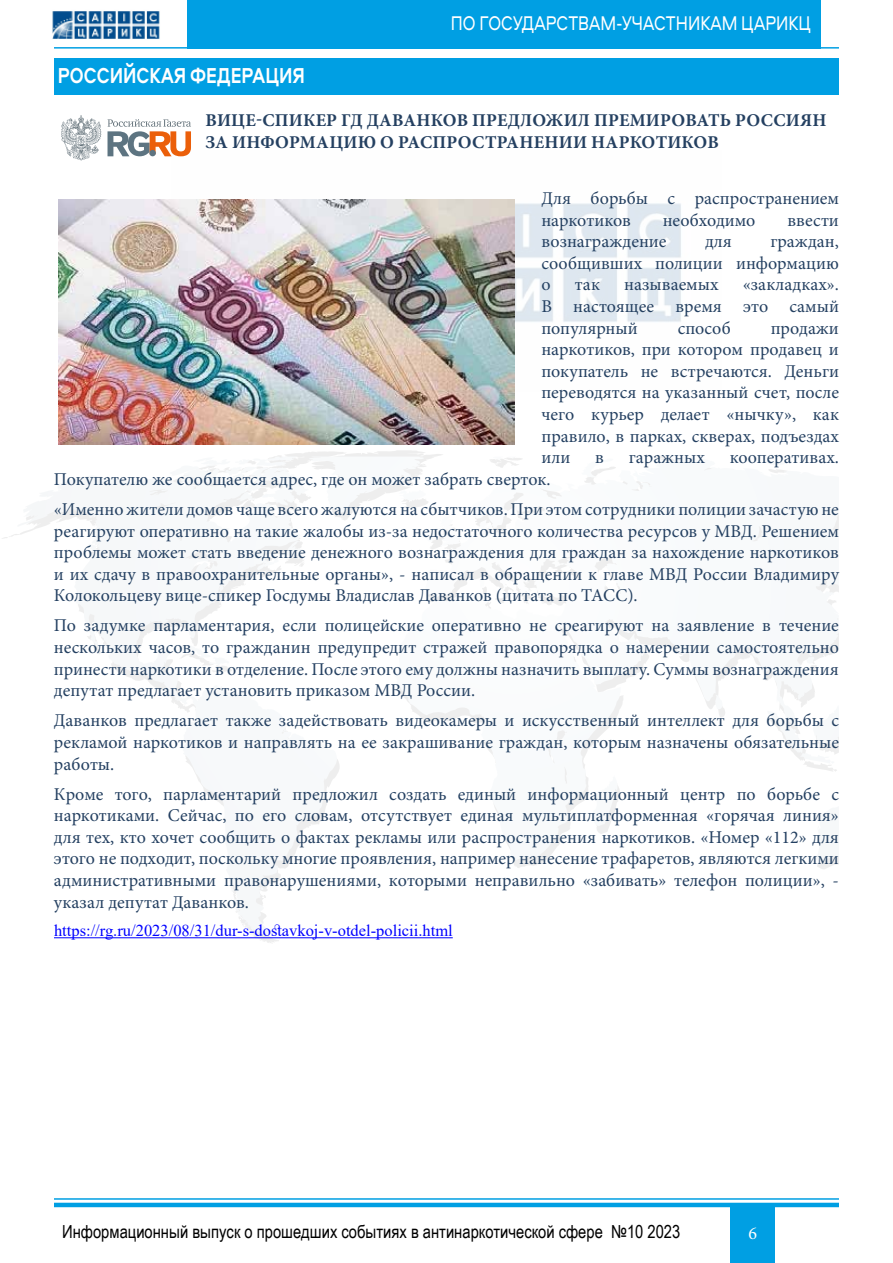
<style>
.page{position:relative;width:893px;height:1263px;background:#fff}
.page>*{position:absolute;margin:0;border:0;box-sizing:border-box;transform-origin:0 0}
.t1{font:700 22.5px "Aeroport";color:#fff;scale:.8 1}
.t2{font:20.7px "Aeroport";color:#fff;scale:.8 1}
.t3{font:18px/21.6px "Minion Pro";color:#244061;text-align:justify}
.t4{font:700 18px/21.6px "Minion Pro";letter-spacing:.01em;color:#244061}
.t5{font:18px "Arial Narrow";color:#000}
.t6{font:18px "Minion Pro";color:#fff}
.t7{font:16.5px "Times New Roman";color:#00f}
</style>
<div class="page">
<svg style="left:2px;top:450px;width:837px;height:493px"></svg>
<svg style="left:309px;top:457px;width:207px;height:56px"></svg>
<hr style="left:54px;top:1198px;width:785px;height:2px;background:#009fe3">
<hr style="left:54px;top:1203px;width:785px;height:4px;background:#009fe3">
<div style="left:730px;top:1207px;width:45px;height:56px;background:#009fe3"></div>
<hr style="left:54px;top:47px;width:785px;height:2px;background:#009fe3">
<div style="left:187px;top:0;width:634px;height:49px;background:#009fe3"></div>
<img style="left:172px;top:199px;width:509px;height:192px">
<img style="left:52px;top:11px;width:108px;height:28px">
<div style="left:54px;top:58px;width:785px;height:36px;background:#009fe3"></div>
<svg style="left:61px;top:115px;width:130px;height:45px"></svg>
<hr style="left:54px;top:937px;width:399px;height:1px;background:#00f">
<img style="left:58px;top:200px;width:456px;height:244px">
<p class="t2" style="left:451px;top:9px;width:452px">ПО ГОСУДАРСТВАМ-УЧАСТНИКАМ ЦАРИКЦ</p>
<p class="t1" style="left:58px;top:59px;width:311px">РОССИЙСКАЯ ФЕДЕРАЦИЯ</p>
<p class="t4" style="left:205px;top:109px;width:622px">ВИЦЕ-СПИКЕР ГД ДАВАНКОВ ПРЕДЛОЖИЛ ПРЕМИРОВАТЬ РОССИЯН<br>ЗА ИНФОРМАЦИЮ О РАСПРОСТРАНЕНИИ НАРКОТИКОВ</p>
<p class="t3" style="left:541px;top:187px;width:299px">Для борьбы с распространением наркотиков</p>
<p class="t3" style="left:663px;top:209px;width:94px">необходимо</p>
<p class="t3" style="left:787px;top:209px;width:53px">ввести</p>
<p class="t3" style="left:541px;top:231px;width:127px">вознаграждение</p>
<p class="t3" style="left:705px;top:231px;width:28px">для</p>
<p class="t3" style="left:541px;top:231px;width:299px;text-indent:229px">граждан, сообщивших полиции информацию о</p>
<p class="t3" style="left:541px;top:274px;width:299px;text-indent:201px">«закладках».<br>В настоящее время это самый популярный</p>
<p class="t3" style="left:575px;top:274px;width:27px">так</p>
<p class="t3" style="left:624px;top:274px;width:96px">называемых</p>
<p class="t3" style="left:678px;top:317px;width:55px">способ</p>
<p class="t3" style="left:541px;top:317px;width:299px;text-indent:229px">продажи наркотиков, при котором продавец и покупатель не встречаются. Деньги переводятся на указанный счет, после чего курьер делает «нычку», как правило, в парках, скверах, подъездах или</p>
<p class="t3" style="left:595px;top:447px;width:10px">в</p>
<p class="t3" style="left:629px;top:447px;width:78px">гаражных</p>
<p class="t3" style="left:730px;top:447px;width:111px">кооперативах.</p>
<p class="t3" style="left:54px;top:464px;width:786px;line-height:30.2px">Покупателю же сообщается адрес, где он может забрать сверток.<br>«Именно жители домов чаще всего жалуются на сбытчиков. При этом сотрудники полиции зачастую не</p>
<p class="t3" style="left:54px;top:520px;width:786px">реагируют оперативно на такие жалобы из-за недостаточного количества ресурсов у МВД. Решением проблемы может стать введение денежного вознаграждения для граждан за нахождение наркотиков и их сдачу в правоохранительные органы», - написал в обращении к главе МВД России Владимиру Колокольцеву вице-спикер Госдумы Владислав Даванков (цитата по ТАСС).</p>
<p class="t3" style="left:54px;top:615px;width:786px">По задумке парламентария, если полицейские оперативно не среагируют на заявление в течение нескольких часов, то гражданин предупредит стражей правопорядка о намерении самостоятельно принести наркотики в отделение. После этого ему должны назначить выплату. Суммы вознаграждения депутат предлагает установить приказом МВД России.</p>
<p class="t3" style="left:54px;top:710px;width:786px">Даванков предлагает также задействовать видеокамеры и искусственный интеллект для борьбы с рекламой наркотиков и направлять на ее закрашивание граждан, которым назначены обязательные работы.</p>
<p class="t3" style="left:54px;top:783px;width:786px">Кроме того, парламентарий предложил создать единый информационный центр по борьбе с наркотиками. Сейчас, по его словам, отсутствует единая мультиплатформенная «горячая линия» для тех, кто хочет сообщить о фактах рекламы или распространения наркотиков. «Номер «112» для этого не подходит, поскольку многие проявления, например нанесение трафаретов, являются легкими административными правонарушениями, которыми неправильно «забивать» телефон полиции», - указал депутат Даванков.</p>
<p class="t7" style="left:54px;top:919px;width:400px">https://rg.ru/2023/08/31/dur-s-dostavkoj-v-otdel-policii.html</p>
<p class="t5" style="left:62px;top:1218px;width:620px">Информационный выпуск о прошедших событиях в антинаркотической сфере №10 2023</p>
<p class="t6" style="left:748px;top:1221px;width:10px">6</p>
</div>
